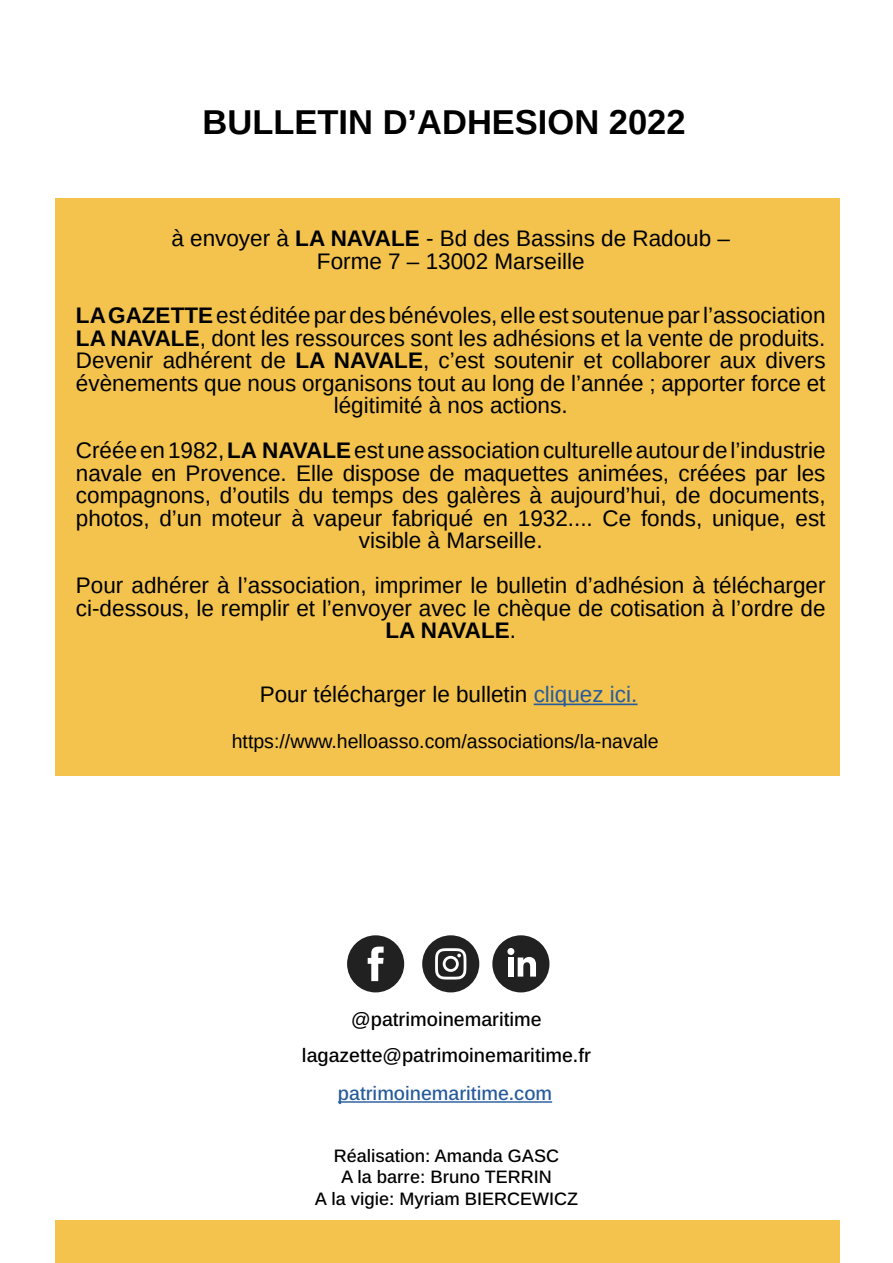
<style>
.page{position:relative;width:893px;height:1263px;background:#fff}
.page>*{position:absolute;margin:0;border:0;box-sizing:border-box;transform-origin:0 0}
.t1{font:700 34.5px "Arimo";color:#000}
.t2{font:22.5px/22.5px "Arimo";color:#000;text-align:center}
.t3{font:500 19.5px/36.8px "Arimo";color:#000;text-align:center}
.t4{font:19.5px "Arimo";color:#000}
.t5{font:500 19.5px "Arimo";color:#275b9b}
.t6{font:500 18px/21.6px "Arimo";color:#000;text-align:center}
.s1{font-weight:700}
.s2{color:#275b9b}
</style>
<div class="page">
<div style="left:55px;top:199px;width:785px;height:577px;background:#f3c34d"></div>
<div style="left:55px;top:1221px;width:785px;height:42px;background:#f3c34d"></div>
<hr style="left:338px;top:1101px;width:214px;height:2px;background:#275b9b">
<div style="left:347px;top:935px;width:57px;height:57px;background:#212121;border-radius:29px"></div>
<svg style="left:368px;top:947px;width:16px;height:34px"></svg>
<div style="left:422px;top:935px;width:57px;height:57px;background:#212121;border-radius:29px"></div>
<svg style="left:435px;top:948px;width:31px;height:31px"></svg>
<div style="left:492px;top:935px;width:57px;height:57px;background:#212121;border-radius:29px"></div>
<div style="left:508px;top:957px;width:6px;height:19px;background:#fff"></div>
<div style="left:507px;top:948px;width:7px;height:7px;background:#fff;border-radius:50%"></div>
<svg style="left:518px;top:957px;width:18px;height:19px"></svg>
<hr style="left:534px;top:703px;width:103px;height:2px;background:#275b9b">
<h1 class="t1" style="left:202px;top:99px;width:485px">BULLETIN D’ADHESION 2022</h1>
<p class="t2" style="left:171px;top:227px;width:560px">à envoyer à <span class="s1">LA NAVALE</span> - Bd des Bassins de Radoub –<br>Forme 7 – 13002 Marseille</p>
<p class="t2" style="left:76px;top:304px;width:751px"><span class="s1">LA GAZETTE</span> est éditée par des bénévoles, elle est soutenue par l’association <span class="s1">LA NAVALE</span>, dont les ressources sont les adhésions et la vente de produits.<br>Devenir adhérent de <span class="s1">LA NAVALE</span>, c’est soutenir et collaborer aux divers évènements que nous organisons tout au long de l’année ; apporter force et légitimité à nos actions.</p>
<p class="t2" style="left:76px;top:439px;width:751px">Créée en 1982, <span class="s1">LA NAVALE</span> est une association culturelle autour de l’industrie navale en Provence. Elle dispose de maquettes animées, créées par les compagnons, d’outils du temps des galères à aujourd’hui, de documents, photos, d’un moteur à vapeur fabriqué en 1932.... Ce fonds, unique, est visible à Marseille.</p>
<p class="t2" style="left:76px;top:574px;width:751px">Pour adhérer à l’association, imprimer le bulletin d’adhésion à télécharger ci-dessous, le remplir et l’envoyer avec le chèque de cotisation à l’ordre de<br><span class="s1">LA NAVALE</span>.</p>
<p class="t2" style="left:260px;top:683px;width:379px">Pour télécharger le bulletin <span class="s2">cliquez ici.</span></p>
<p class="t4" style="left:232px;top:729px;width:428px">https://www.helloasso.com/associations/la-navale</p>
<p class="t3" style="left:302px;top:1001px;width:291px">@patrimoinemaritime lagazette@patrimoinemaritime.fr</p>
<p class="t5" style="left:338px;top:1079px;width:216px">patrimoinemaritime.com</p>
<p class="t6" style="left:315px;top:1145px;width:265px">Réalisation: Amanda GASC<br>A la barre: Bruno TERRIN<br>A la vigie: Myriam BIERCEWICZ</p>
</div>
